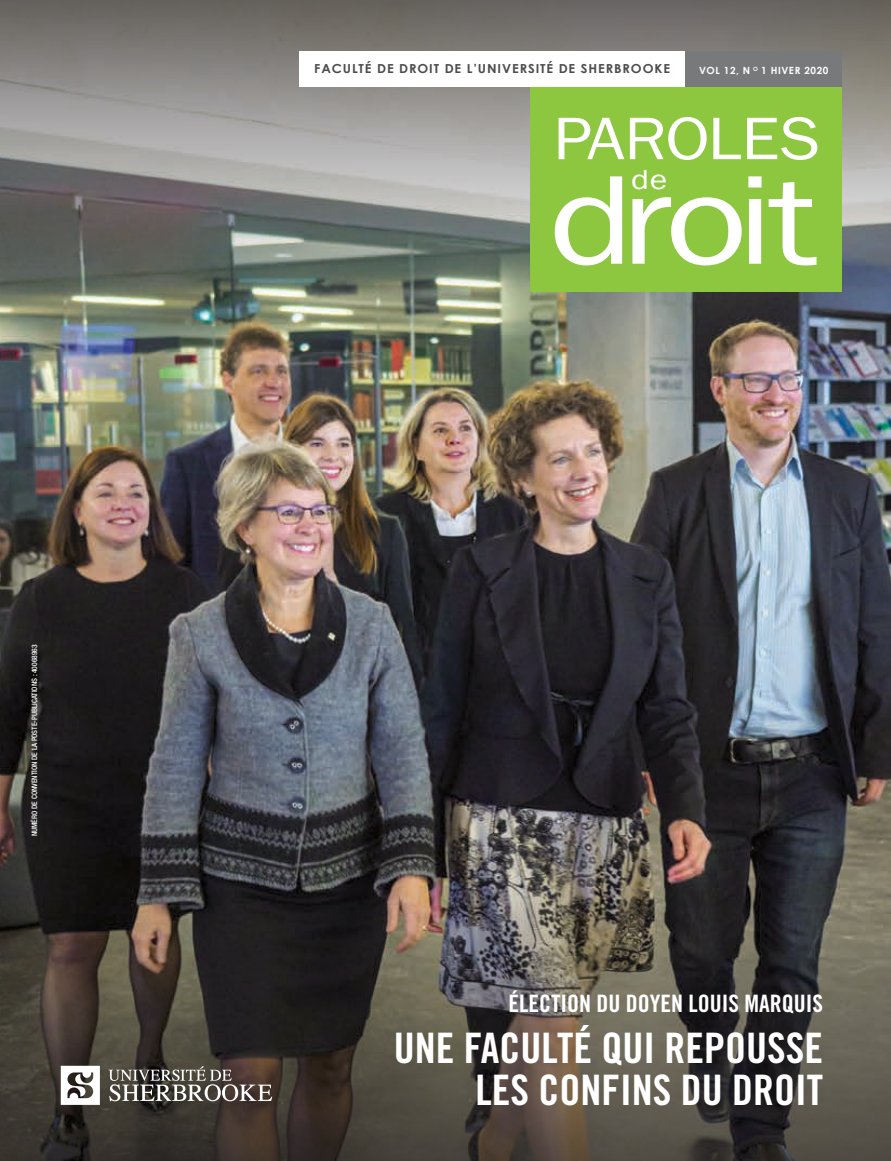
<style>
.page{position:relative;width:891px;height:1161px;background:#fff}
.page>*{position:absolute;margin:0;border:0;box-sizing:border-box;transform-origin:0 0}
.t1{font:131.1px "Franklin Gothic";letter-spacing:-.06em;color:#fff;scale:1.21 1}
.t2{font:62.1px "Franklin Gothic";letter-spacing:-.015em;color:#fff;scale:1.13 1}
.t3{font:42px/42px "Trade Gothic Bold Cond Twenty";color:#fff;text-align:right}
.t4{font:28.2px "Franklin Gothic";color:#fff;scale:1.19 1}
.t5{font:24px "Trade Gothic Bold Cond Twenty";color:#fff}
.t6{font:700 12.45px "Century Gothic";letter-spacing:.07em;color:#4d4d4f;scale:1.04 1}
.t7{font:700 9.9px "Century Gothic";letter-spacing:.06em;color:#fff}
.t8{font:500 condensed 7.5px "Helvetica Neue";color:#fff}
</style>
<div class="page">
<img style="left:0;top:292px;width:891px;height:593px">
<svg style="left:0;top:0;width:891px;height:292px;background:#838480"></svg>
<svg style="left:0;top:885px;width:891px;height:276px;background:#49433c"></svg>
<div style="left:530px;top:52px;width:312px;height:240px;background:#8dc73f"></div>
<div style="left:684px;top:51px;width:158px;height:36px;background:#77797b"></div>
<div style="left:300px;top:51px;width:385px;height:36px;background:#fff"></div>
<svg style="left:61px;top:1066px;width:39px;height:39px"></svg>
<svg style="left:108px;top:1066px;width:164px;height:35px;background:#6f6962"></svg>
<p class="t8" style="left:30px;top:836px;width:193px;rotate:-90deg">NUMÉRO DE CONVENTION DE LA POSTE-PUBLICATIONS : 40068963</p>
<h3 class="t6" style="left:314px;top:61px;width:344px">FACULTÉ DE DROIT DE L’UNIVERSITÉ DE SHERBROOKE</h3>
<h3 class="t7" style="left:699px;top:64px;width:131px">VOL 12, N <sup>O</sup> 1 HIVER 2020</h3>
<h2 class="t2" style="left:553px;top:100px;width:238px">PAROLES</h2>
<h3 class="t4" style="left:631px;top:162px;width:32px">de</h3>
<h1 class="t1" style="left:549px;top:139px;width:224px">droit</h1>
<h3 class="t5" style="left:509px;top:989px;width:316px">ÉLECTION DU DOYEN LOUIS MARQUIS</h3>
<h3 class="t3" style="left:394px;top:1026px;width:431px">UNE FACULTÉ QUI REPOUSSE<br>LES CONFINS DU DROIT</h3>
</div>
